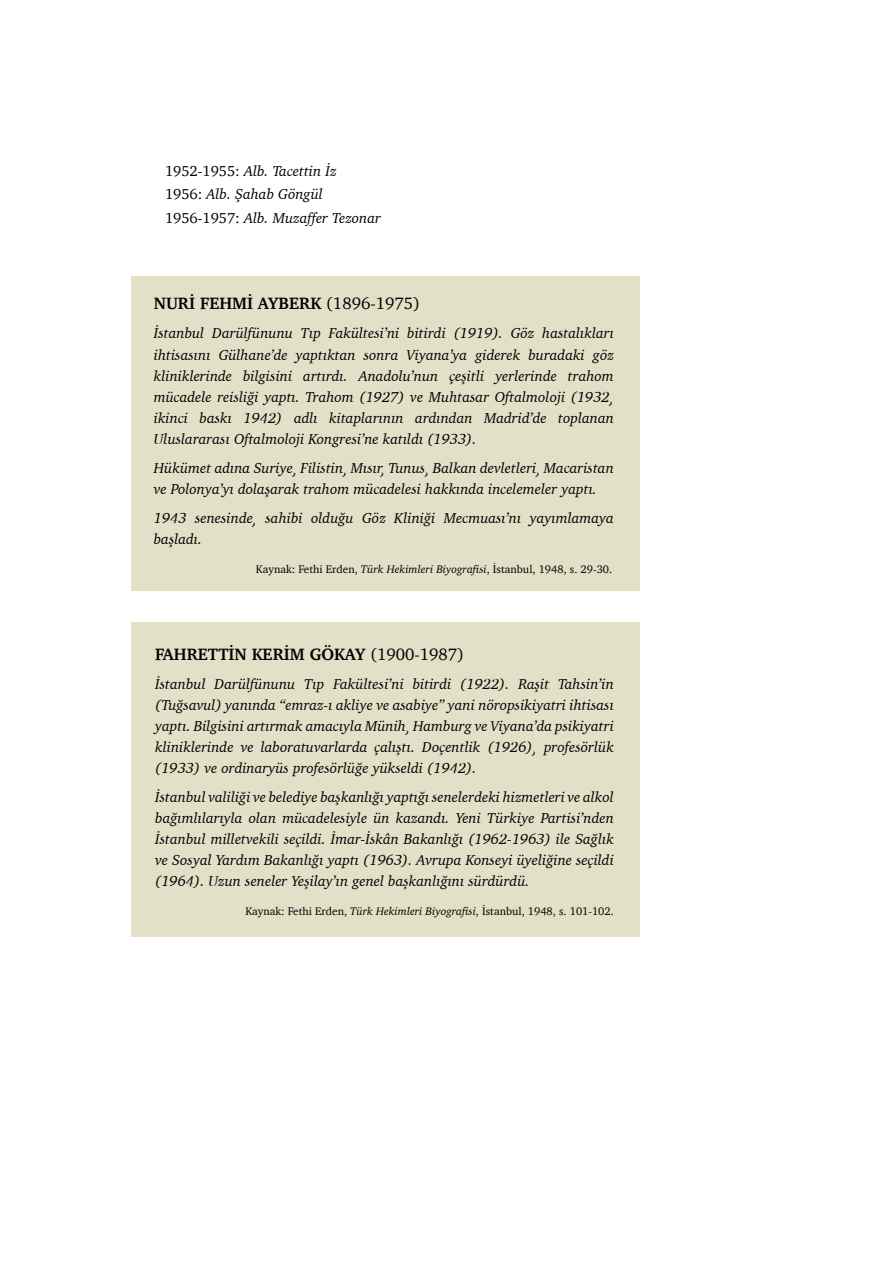
<style>
.page{position:relative;width:893px;height:1263px;background:#fff}
.page>*{position:absolute;margin:0;border:0;box-sizing:border-box;transform-origin:0 0}
.t1{font:700 16.8px "Charter";color:#000}
.t2{font:italic 14.7px/21px "Charter";color:#000}
.t3{font:11.25px "Charter";color:#000}
.s1{font-style:normal}
.s2{font-weight:400}
.s3{font-style:italic}
</style>
<div class="page">
<div style="left:131px;top:276px;width:508px;height:315px;background:#e2e0c7"></div>
<div style="left:131px;top:622px;width:508px;height:315px;background:#e2e0c7"></div>
<p class="t2" style="left:165px;top:160px;width:217px;line-height:23.1px"><span class="s1">1952-1955:</span> Alb. Tacettin İz<br><span class="s1">1956:</span> Alb. Şahab Göngül<br><span class="s1">1956-1957:</span> Alb. Muzaffer Tezonar</p>
<p class="t1" style="left:154px;top:289px;width:268px">NURİ FEHMİ AYBERK <span class="s2">(1896-1975)</span></p>
<p class="t2" style="left:154px;top:323px;width:462px;text-align:justify">İstanbul Darülfünunu Tıp Fakültesi’ni bitirdi (1919). Göz hastalıkları ihtisasını Gülhane’de yaptıktan sonra Viyana’ya giderek buradaki göz kliniklerinde bilgisini artırdı. Anadolu’nun çeşitli yerlerinde trahom mücadele reisliği yaptı. Trahom (1927) ve Muhtasar Oftalmoloji (1932, ikinci baskı 1942) adlı kitaplarının ardından Madrid’de toplanan Uluslararası Oftalmoloji Kongresi’ne katıldı (1933).</p>
<p class="t2" style="left:154px;top:457px;width:462px">Hükümet adına Suriye, Filistin, Mısır, Tunus, Balkan devletleri, Macaristan ve Polonya’yı dolaşarak trahom mücadelesi hakkında incelemeler yaptı.</p>
<p class="t2" style="left:154px;top:507px;width:462px">1943 senesinde, sahibi olduğu Göz Kliniği Mecmuası’nı yayımlamaya başladı.</p>
<p class="t3" style="left:256px;top:559px;width:358px">Kaynak: Fethi Erden, <span class="s3">Türk Hekimleri Biyografisi</span>, İstanbul, 1948, s. 29-30.</p>
<p class="t1" style="left:155px;top:639px;width:311px">FAHRETTİN KERİM GÖKAY <span class="s2">(1900-1987)</span></p>
<p class="t2" style="left:155px;top:673px;width:460px;text-align:justify">İstanbul Darülfünunu Tıp Fakültesi’ni bitirdi (1922). Raşit Tahsin’in (Tuğsavul) yanında “emraz-ı akliye ve asabiye” yani nöropsikiyatri ihtisası yaptı. Bilgisini artırmak amacıyla Münih, Hamburg ve Viyana’da psikiyatri kliniklerinde ve laboratuvarlarda çalıştı. Doçentlik (1926), profesörlük (1933) ve ordinaryüs profesörlüğe yükseldi (1942).</p>
<p class="t2" style="left:155px;top:786px;width:460px;text-align:justify">İstanbul valiliği ve belediye başkanlığı yaptığı senelerdeki hizmetleri ve alkol bağımlılarıyla olan mücadelesiyle ün kazandı. Yeni Türkiye Partisi’nden İstanbul milletvekili seçildi. İmar-İskân Bakanlığı (1962-1963) ile Sağlık ve Sosyal Yardım Bakanlığı yaptı (1963). Avrupa Konseyi üyeliğine seçildi (1964). Uzun seneler Yeşilay’ın genel başkanlığını sürdürdü.</p>
<p class="t3" style="left:245px;top:901px;width:370px">Kaynak: Fethi Erden, <span class="s3">Türk Hekimleri Biyografisi</span>, İstanbul, 1948, s. 101-102.</p>
</div>
